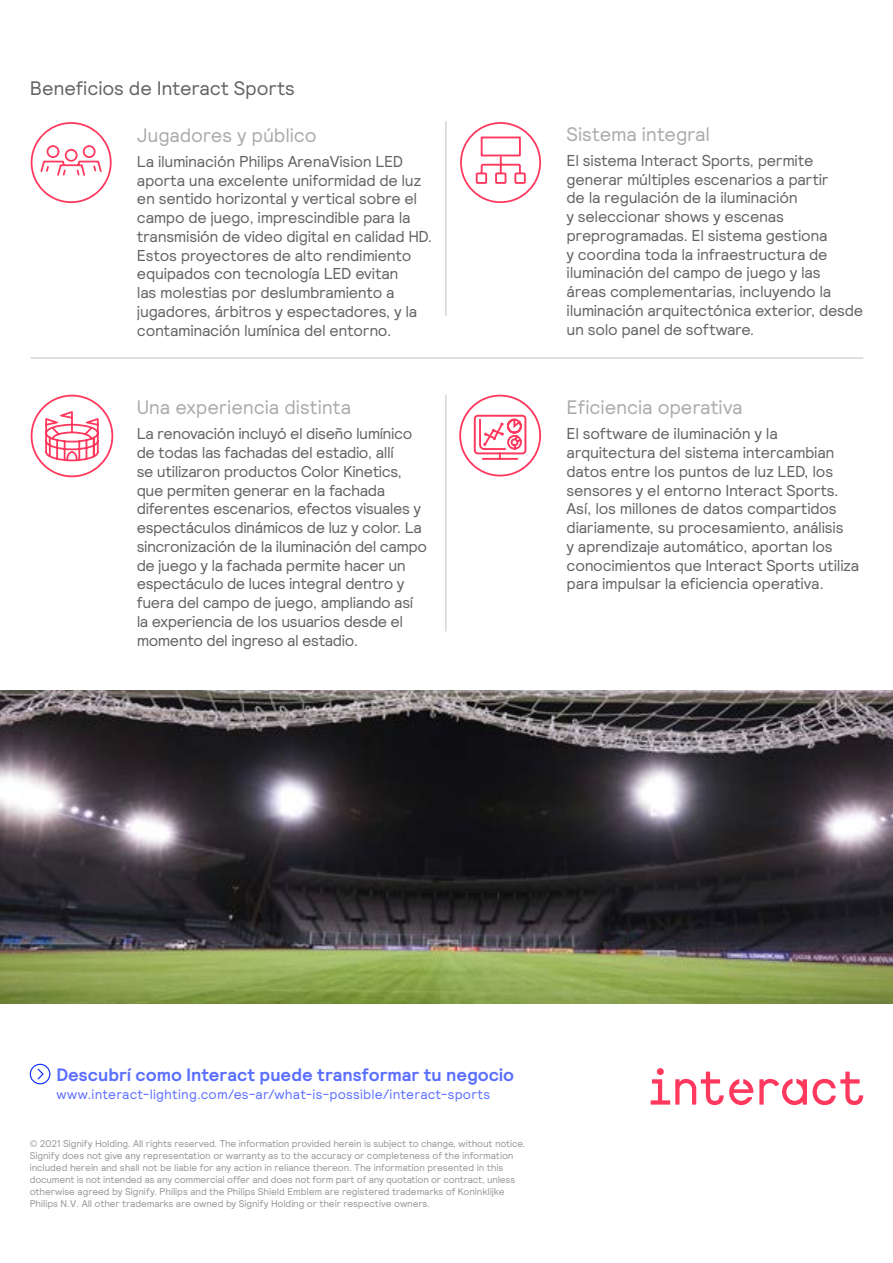
<style>
.page{position:relative;width:893px;height:1263px;background:#fff}
.page>*{position:absolute;margin:0;border:0;box-sizing:border-box;transform-origin:0 0}
.t1{font:19.5px "Relative";letter-spacing:-.005em;color:#ababab}
.t2{font:19.5px "Relative";letter-spacing:-.01em;color:#636367}
.t3{font:700 18px "Relative";color:#5b6fff}
.t4{font:15.75px/18.8px "Relative";letter-spacing:-.02em;color:#636367}
.t5{font:13.5px "Relative";letter-spacing:.015em;color:#5b6fff}
.t6{font:9.75px/12px "Relative";letter-spacing:-.01em;color:#969696}
</style>
<div class="page">
<img style="left:0;top:690px;width:893px;height:313px">
<svg style="left:651px;top:1068px;width:212px;height:37px"></svg>
<svg style="left:31px;top:122px;width:81px;height:81px"></svg>
<svg style="left:29px;top:1063px;width:22px;height:22px"></svg>
<hr style="left:31px;top:358px;width:832px;height:1px;background:#969696">
<hr style="left:445px;top:395px;width:1px;height:236px;background:#969696">
<hr style="left:445px;top:121px;width:1px;height:195px;background:#969696">
<svg style="left:459px;top:395px;width:82px;height:81px"></svg>
<svg style="left:30px;top:394px;width:84px;height:84px"></svg>
<svg style="left:460px;top:122px;width:81px;height:81px"></svg>
<div style="left:481px;top:137px;width:40px;height:19px;border:2px solid #ff385e"></div>
<p class="t2" style="left:30px;top:75px;width:267px">Beneficios de Interact Sports</p>
<p class="t1" style="left:137px;top:122px;width:181px">Jugadores y público</p>
<p class="t4" style="left:137px;top:151px;width:297px">La iluminación Philips ArenaVision LED aporta una excelente uniformidad de luz en sentido horizontal y vertical sobre el campo de juego, imprescindible para la transmisión de video digital en calidad HD.<br>Estos proyectores de alto rendimiento equipados con tecnología LED evitan<br>las molestias por deslumbramiento a jugadores, árbitros y espectadores, y la contaminación lumínica del entorno.</p>
<p class="t1" style="left:137px;top:395px;width:216px">Una experiencia distinta</p>
<p class="t4" style="left:137px;top:424px;width:292px">La renovación incluyó el diseño lumínico de todas las fachadas del estadio, allí<br>se utilizaron productos Color Kinetics, que permiten generar en la fachada diferentes escenarios, efectos visuales y espectáculos dinámicos de luz y color. La sincronización de la iluminación del campo de juego y la fachada permite hacer un espectáculo de luces integral dentro y fuera del campo de juego, ampliando así la experiencia de los usuarios desde el momento del ingreso al estadio.</p>
<p class="t1" style="left:567px;top:121px;width:145px">Sistema integral</p>
<p class="t4" style="left:567px;top:151px;width:298px">El sistema Interact Sports, permite generar múltiples escenarios a partir<br>de la regulación de la iluminación<br>y seleccionar shows y escenas preprogramadas. El sistema gestiona<br>y coordina toda la infraestructura de iluminación del campo de juego y las áreas complementarias, incluyendo la iluminación arquitectónica exterior, desde un solo panel de software.</p>
<p class="t1" style="left:567px;top:395px;width:178px">Eficiencia operativa</p>
<p class="t4" style="left:567px;top:424px;width:294px">El software de iluminación y la arquitectura del sistema intercambian datos entre los puntos de luz LED, los sensores y el entorno Interact Sports.<br>Así, los millones de datos compartidos diariamente, su procesamiento, análisis<br>y aprendizaje automático, aportan los conocimientos que Interact Sports utiliza para impulsar la eficiencia operativa.</p>
<p class="t3" style="left:56px;top:1062px;width:459px">Descubrí como Interact puede transformar tu negocio</p>
<p class="t5" style="left:56px;top:1085px;width:435px">www.interact-lighting.com/es-ar/what-is-possible/interact-sports</p>
<p class="t6" style="left:30px;top:1137px;width:497px">© 2021 Signify Holding. All rights reserved. The information provided herein is subject to change, without notice.<br>Signify does not give any representation or warranty as to the accuracy or completeness of the information included herein and shall not be liable for any action in reliance thereon. The information presented in this document is not intended as any commercial offer and does not form part of any quotation or contract, unless otherwise agreed by Signify. Philips and the Philips Shield Emblem are registered trademarks of Koninklijke Philips N.V. All other trademarks are owned by Signify Holding or their respective owners.</p>
</div>
